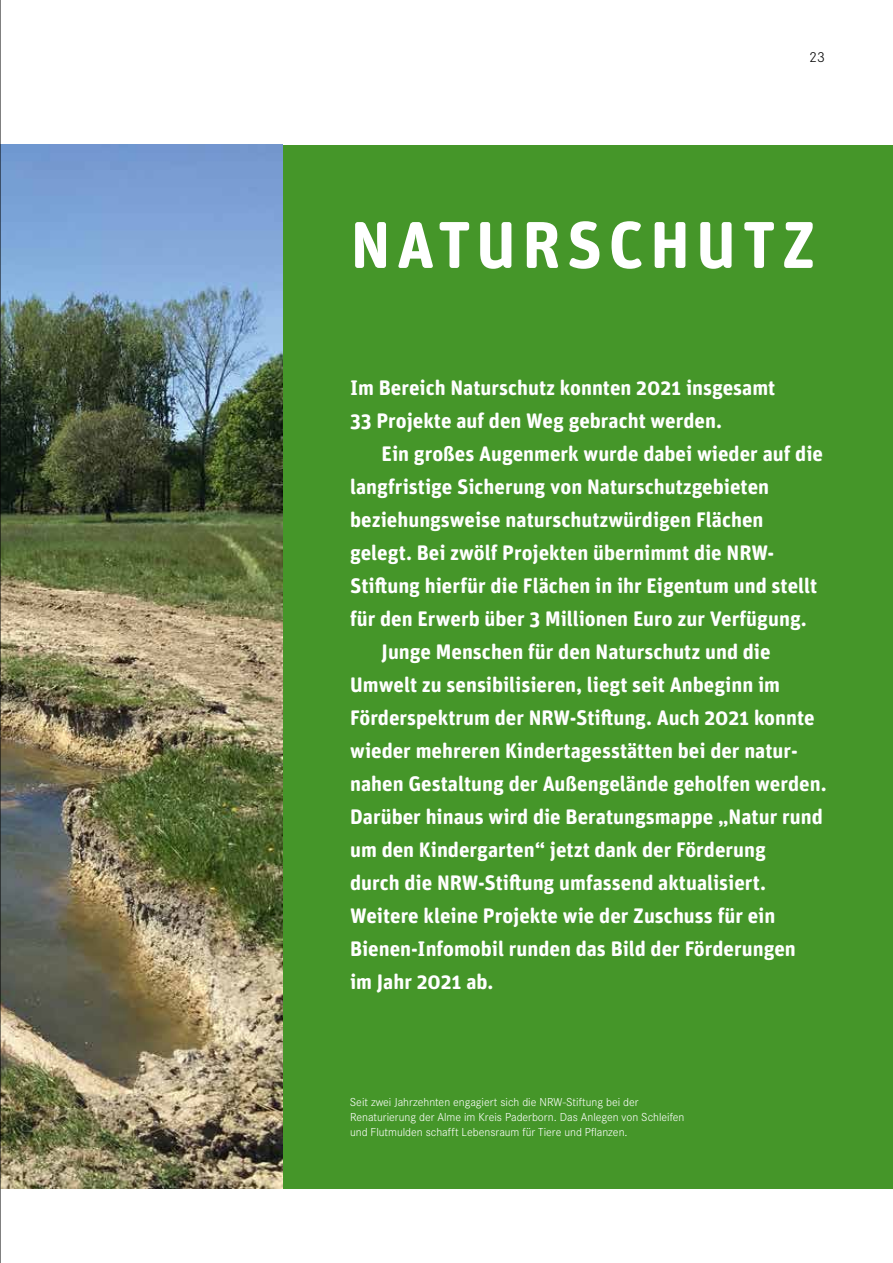
<style>
.page{position:relative;width:893px;height:1263px;background:#fff}
.page>*{position:absolute;margin:0;border:0;box-sizing:border-box;transform-origin:0 0}
.t1{font:700 66px "Unit Rounded Pro";letter-spacing:.09em;color:#fff}
.t2{font:700 21px/33px "Unit Rounded Pro";color:#fff}
.t3{font:300 15px "Corporate S";color:#000}
.t4{font:300 12px/15px "Corporate S";color:#fff}
</style>
<div class="page">
<div style="left:282px;top:145px;width:611px;height:1043px;background:#459629"></div>
<img style="left:1px;top:145px;width:281px;height:1043px">
<hr style="left:0;top:0;width:1px;height:1263px;background:#000">
<p class="t3" style="left:809px;top:49px;width:17px">23</p>
<h1 class="t1" style="left:350px;top:198px;width:466px">NATURSCHUTZ</h1>
<p class="t2" style="left:350px;top:370px;width:427px">Im Bereich Naturschutz konnten 2021 insgesamt<br>33 Projekte auf den Weg gebracht werden.</p>
<p class="t2" style="left:382px;top:436px;width:443px">Ein großes Augenmerk wurde dabei wieder auf die</p>
<p class="t2" style="left:350px;top:469px;width:421px">langfristige Sicherung von Naturschutzgebieten</p>
<p class="t2" style="left:350px;top:502px;width:415px">beziehungsweise naturschutzwürdigen Flächen</p>
<p class="t2" style="left:350px;top:535px;width:426px">gelegt. Bei zwölf Projekten übernimmt die NRW-</p>
<p class="t2" style="left:350px;top:568px;width:469px">Stiftung hierfür die Flächen in ihr Eigentum und stellt</p>
<p class="t2" style="left:350px;top:601px;width:458px">für den Erwerb über 3 Millionen Euro zur Verfügung.</p>
<p class="t2" style="left:382px;top:634px;width:390px">Junge Menschen für den Naturschutz und die</p>
<p class="t2" style="left:350px;top:667px;width:431px">Umwelt zu sensibilisieren, liegt seit Anbeginn im</p>
<p class="t2" style="left:350px;top:700px;width:466px">Förderspektrum der NRW-Stiftung. Auch 2021 konnte</p>
<p class="t2" style="left:350px;top:733px;width:447px">wieder mehreren Kindertagesstätten bei der natur-</p>
<p class="t2" style="left:350px;top:766px;width:478px">nahen Gestaltung der Außengelände geholfen werden.</p>
<p class="t2" style="left:350px;top:799px;width:474px">Darüber hinaus wird die Beratungsmappe „Natur rund</p>
<p class="t2" style="left:350px;top:832px;width:417px">um den Kindergarten“ jetzt dank der Förderung</p>
<p class="t2" style="left:350px;top:865px;width:417px">durch die NRW-Stiftung umfassend aktualisiert.</p>
<p class="t2" style="left:350px;top:898px;width:427px">Weitere kleine Projekte wie der Zuschuss für ein</p>
<p class="t2" style="left:350px;top:931px;width:447px">Bienen-Infomobil runden das Bild der Förderungen</p>
<p class="t2" style="left:350px;top:964px;width:145px">im Jahr 2021 ab.</p>
<p class="t4" style="left:350px;top:1094px;width:336px">Seit zwei Jahrzehnten engagiert sich die NRW-Stiftung bei der<br>Renaturierung der Alme im Kreis Paderborn. Das Anlegen von Schleifen und Flutmulden schafft Lebensraum für Tiere und Pflanzen.</p>
</div>
